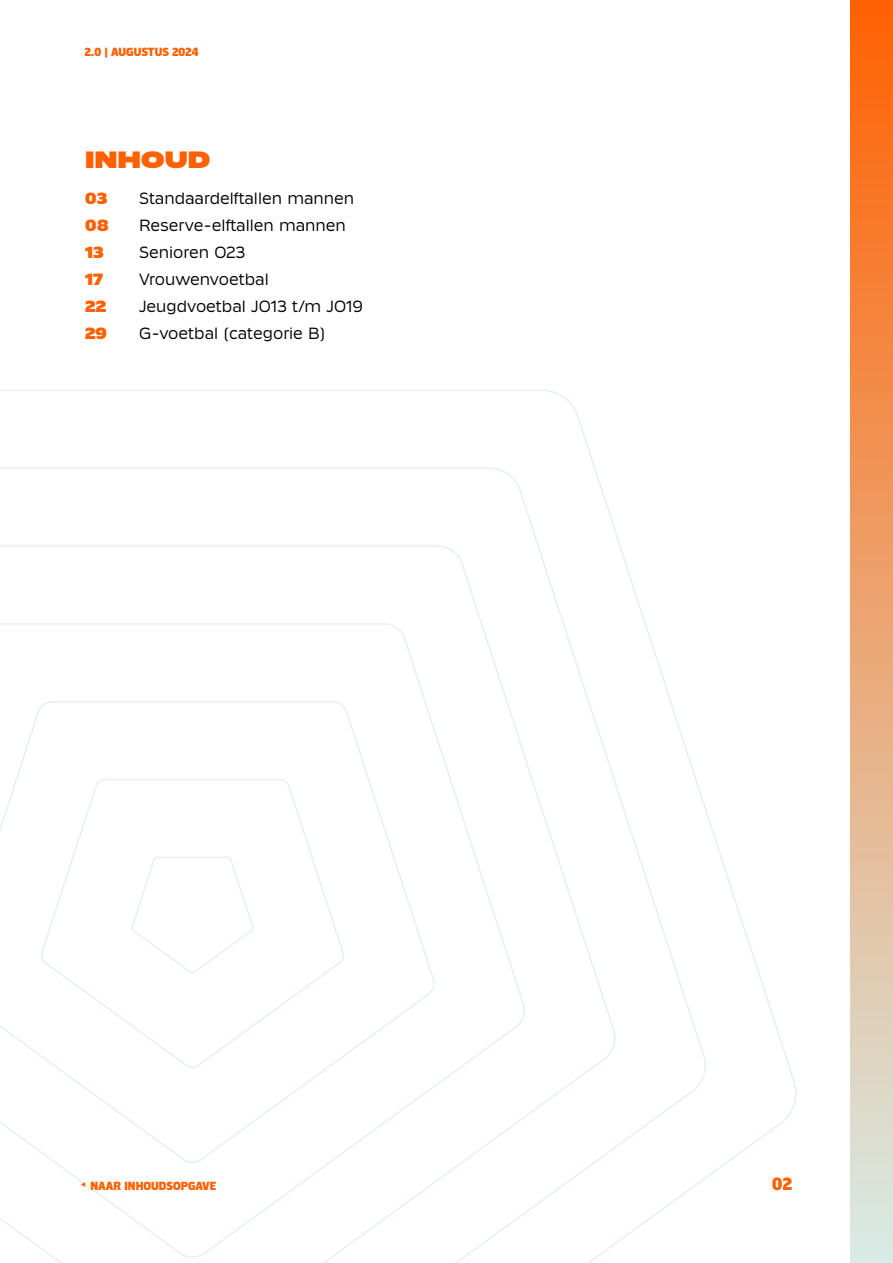
<style>
.page{position:relative;width:893px;height:1263px;background:#fff}
.page>*{position:absolute;margin:0;border:0;box-sizing:border-box;transform-origin:0 0}
.t1{font:700 24px "Klub KNVB112024";color:#ff6000}
.t2{font:700 18px "Klub KNVB072024";color:#ff6000}
.t3{font:16.5px "Klub KNVB092024";color:#000}
.t4{font:700 16.5px "Klub KNVB092024";color:#ff6000}
.t5{font:700 12px "Klub KNVB072024";color:#ff6000}
</style>
<div class="page">
<svg style="left:0;top:467px;width:708px;height:776px"></svg>
<svg style="left:0;top:544px;width:617px;height:719px"></svg>
<svg style="left:0;top:622px;width:526px;height:638px"></svg>
<svg style="left:0;top:700px;width:435px;height:465px"></svg>
<svg style="left:39px;top:778px;width:306px;height:292px"></svg>
<svg style="left:130px;top:856px;width:125px;height:119px"></svg>
<div style="left:850px;top:0;width:43px;height:1263px;background:linear-gradient(to bottom,#ff6101,#d8ebe6)"></div>
<svg style="left:81px;top:1182px;width:4px;height:5px"></svg>
<p class="t5" style="left:85px;top:45px;width:115px">2.0 | AUGUSTUS 2024</p>
<h1 class="t1" style="left:85px;top:146px;width:127px">INHOUD</h1>
<p class="t4" style="left:85px;top:188px;width:24px">03</p>
<p class="t3" style="left:139px;top:188px;width:217px">Standaardelftallen mannen</p>
<p class="t4" style="left:85px;top:215px;width:25px">08</p>
<p class="t3" style="left:139px;top:215px;width:208px">Reserve-elftallen mannen</p>
<p class="t4" style="left:85px;top:242px;width:20px">13</p>
<p class="t3" style="left:139px;top:242px;width:108px">Senioren O23</p>
<p class="t4" style="left:85px;top:269px;width:20px">17</p>
<p class="t3" style="left:139px;top:269px;width:131px">Vrouwenvoetbal</p>
<p class="t4" style="left:85px;top:296px;width:23px">22</p>
<p class="t3" style="left:139px;top:296px;width:225px">Jeugdvoetbal JO13 t/m JO19</p>
<p class="t4" style="left:85px;top:323px;width:23px">29</p>
<p class="t3" style="left:139px;top:323px;width:188px">G-voetbal (categorie B)</p>
<p class="t5" style="left:91px;top:1179px;width:127px">NAAR INHOUDSOPGAVE</p>
<p class="t2" style="left:772px;top:1173px;width:21px">02</p>
</div>
